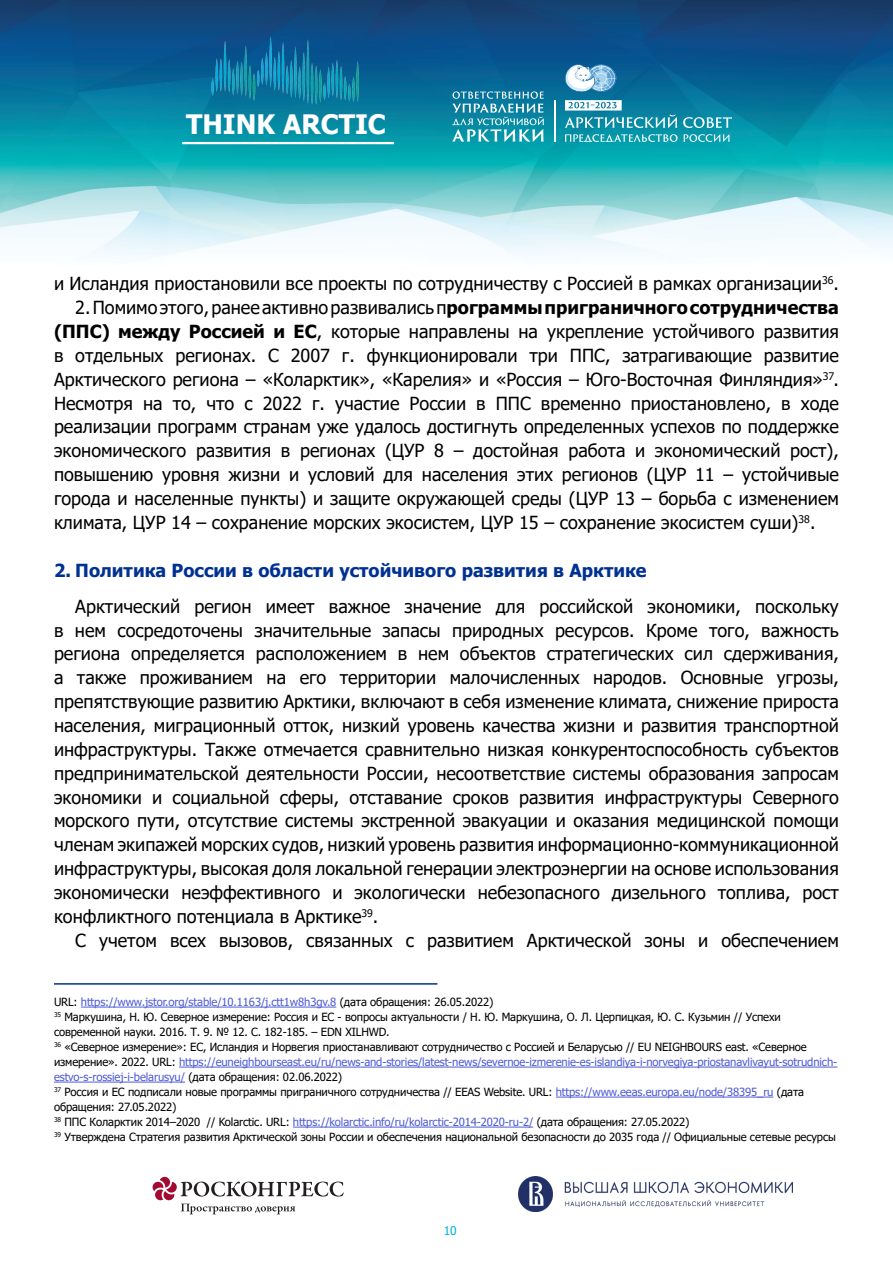
<style>
.page{position:relative;width:893px;height:1263px;background:#fff}
.page>*{position:absolute;margin:0;border:0;box-sizing:border-box;transform-origin:0 0}
.t1{font:700 26.7px "Tahoma";color:#fff}
.Основной_текст{font:18px/23.9px "Tahoma";color:#000;text-align:justify}
.t2{font:700 18px "Tahoma";color:#003192}
.t3{font:12px "Tahoma";color:#00b5da}
.сноски{font:11.25px/15px "Tahoma";letter-spacing:-.01em;color:#000}
.сноски-2{font:11.25px "Tahoma";letter-spacing:-.01em;color:#4f5cd6}
.s1{font-weight:700}
.s2{color:#000}
.s3{color:#4f5cd6}
</style>
<div class="page">
<img style="left:0;top:0;width:893px;height:258px">
<img style="left:203px;top:33px;width:166px;height:79px">
<hr style="left:182px;top:142px;width:212px;height:2px;background:#fff">
<svg style="left:452px;top:91px;width:92px;height:51px;background:#41a1b7"></svg>
<hr style="left:554px;top:100px;width:1px;height:42px;background:#fff">
<svg style="left:683px;top:117px;width:49px;height:11px"></svg>
<svg style="left:565px;top:134px;width:112px;height:8px"></svg>
<svg style="left:684px;top:134px;width:46px;height:8px"></svg>
<svg style="left:565px;top:100px;width:112px;height:28px;background:#4ba4ba"></svg>
<svg style="left:564px;top:64px;width:52px;height:29px"></svg>
<svg style="left:153px;top:1177px;width:191px;height:37px"></svg>
<img style="left:519px;top:1176px;width:274px;height:35px">
<hr style="left:54px;top:983px;width:383px;height:2px;background:#003192">
<hr style="left:81px;top:1007px;width:255px;height:1px;background:#4f5cd6">
<hr style="left:179px;top:1067px;width:658px;height:1px;background:#4f5cd6">
<hr style="left:54px;top:1082px;width:131px;height:1px;background:#4f5cd6">
<hr style="left:556px;top:1097px;width:217px;height:1px;background:#4f5cd6">
<hr style="left:293px;top:1127px;width:240px;height:1px;background:#4f5cd6">
<h1 class="t1" style="left:186px;top:105px;width:201px">THINK ARCTIC</h1>
<p class="Основной_текст" style="left:54px;top:273px;width:786px">и Исландия приостановили все проекты по сотрудничеству с Россией в рамках организации<sup>36</sup>.</p>
<p class="Основной_текст" style="left:54px;top:297px;width:786px;text-indent:21px">2. Помимо этого, ранее активно развивались п<span class="s1">рограммы приграничного сотрудничества (ППС) между Россией и ЕС</span>, которые направлены на укрепление устойчивого развития в отдельных регионах. С 2007 г. функционировали три ППС, затрагивающие развитие Арктического региона – «Коларктик», «Карелия» и «Россия – Юго-Восточная Финляндия»<sup>37</sup>.<br>Несмотря на то, что с 2022 г. участие России в ППС временно приостановлено, в ходе реализации программ странам уже удалось достигнуть определенных успехов по поддержке экономического развития в регионах (ЦУР 8 – достойная работа и экономический рост), повышению уровня жизни и условий для населения этих регионов (ЦУР 11 – устойчивые города и населенные пункты) и защите окружающей среды (ЦУР 13 – борьба с изменением климата, ЦУР 14 – сохранение морских экосистем, ЦУР 15 – сохранение экосистем суши)<sup>38</sup>.</p>
<p class="t2" style="left:54px;top:558px;width:594px">2. Политика России в области устойчивого развития в Арктике</p>
<p class="Основной_текст" style="left:54px;top:595px;width:786px;text-indent:21px">Арктический регион имеет важное значение для российской экономики, поскольку в нем сосредоточены значительные запасы природных ресурсов. Кроме того, важность региона определяется расположением в нем объектов стратегических сил сдерживания, а также проживанием на его территории малочисленных народов. Основные угрозы, препятствующие развитию Арктики, включают в себя изменение климата, снижение прироста населения, миграционный отток, низкий уровень качества жизни и развития транспортной инфраструктуры. Также отмечается сравнительно низкая конкурентоспособность субъектов предпринимательской деятельности России, несоответствие системы образования запросам экономики и социальной сферы, отставание сроков развития инфраструктуры Северного морского пути, отсутствие системы экстренной эвакуации и оказания медицинской помощи членам экипажей морских судов, низкий уровень развития информационно-коммуникационной инфраструктуры, высокая доля локальной генерации электроэнергии на основе использования экономически неэффективного и экологически небезопасного дизельного топлива, рост конфликтного потенциала в Арктике<sup>39</sup>.</p>
<p class="Основной_текст" style="left:75px;top:929px;width:765px">С учетом всех вызовов, связанных с развитием Арктической зоны и обеспечением</p>
<p class="сноски-2" style="left:54px;top:994px;width:441px"><span class="s2">URL:</span> https://www.jstor.org/stable/10.1163/j.ctt1w8h3gv.8 <span class="s2">(дата обращения: 26.05.2022)</span></p>
<p class="сноски" style="left:54px;top:1010px;width:728px"><sup>35</sup> Маркушина, Н. Ю. Северное измерение: Россия и ЕС - вопросы актуальности / Н. Ю. Маркушина, О. Л. Церпицкая, Ю. С. Кузьмин // Успехи современной науки. 2016. Т. 9. № 12. С. 182-185. – EDN XILHWD.</p>
<p class="сноски" style="left:54px;top:1040px;width:785px"><sup>36</sup> «Северное измерение»: ЕС, Исландия и Норвегия приостанавливают сотрудничество с Россией и Беларусью // EU NEIGHBOURS east. «Северное измерение». 2022. URL: <span class="s3">https://euneighbourseast.eu/ru/news-and-stories/latest-news/severnoe-izmerenie-es-islandiya-i-norvegiya-priostanavlivayut-sotrudnich&shy;estvo-s-rossiej-i-belarusyu/</span> (дата обращения: 02.06.2022)</p>
<p class="сноски" style="left:54px;top:1085px;width:751px"><sup>37</sup> Россия и ЕС подписали новые программы приграничного сотрудничества // EEAS Website. URL: <span class="s3">https://www.eeas.europa.eu/node/38395_ru</span> (дата обращения: 27.05.2022)</p>
<p class="сноски" style="left:54px;top:1115px;width:637px"><sup>38</sup> ППС Коларктик 2014–2020 // Kolarctic. URL: <span class="s3">https://kolarctic.info/ru/kolarctic-2014-2020-ru-2/</span> (дата обращения: 27.05.2022)</p>
<p class="сноски" style="left:54px;top:1130px;width:783px"><sup>39</sup> Утверждена Стратегия развития Арктической зоны России и обеспечения национальной безопасности до 2035 года // Официальные сетевые ресурсы</p>
<p class="t3" style="left:444px;top:1222px;width:15px">10</p>
</div>
